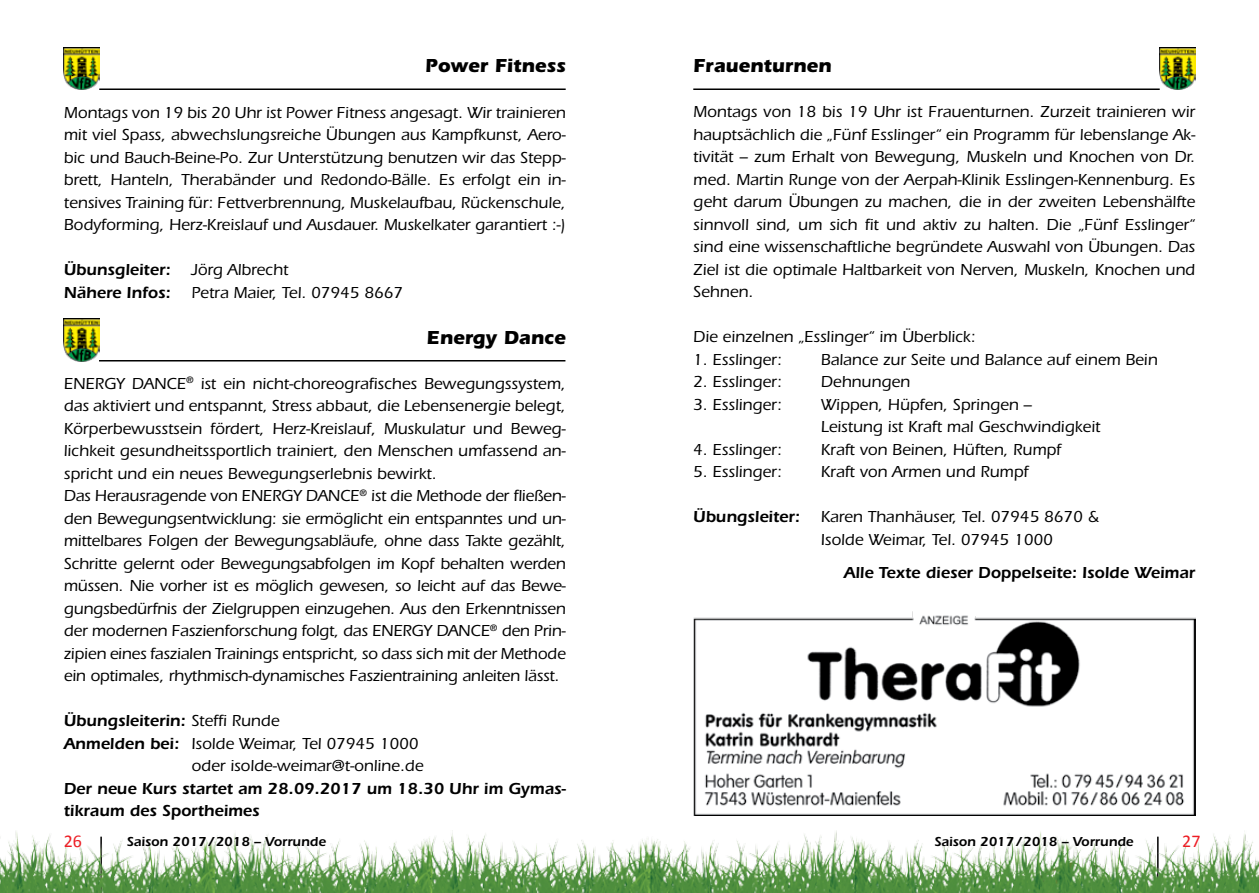
<style>
.page{position:relative;width:1259px;height:893px;background:#fff}
.page>*{position:absolute;margin:0;border:0;box-sizing:border-box;transform-origin:0 0}
.t1{font:700 19.5px "ITC Eras Std";color:#000}
.t2{font:18px "Calibri";color:#ed1d24}
.t3{font:500 16.5px/22.5px "ITC Eras Std";color:#000}
.t4{font:600 16.5px/22.5px "ITC Eras Std";color:#000}
.t5{font:600 13.5px "ITC Eras Std";color:#000}
.s1{font-weight:500}
.s2{font-weight:600}
</style>
<div class="page">
<img style="left:0;top:831px;width:1259px;height:62px">
<hr style="left:99px;top:88px;width:467px;height:2px;background:#000">
<hr style="left:693px;top:88px;width:466px;height:2px;background:#000">
<svg style="left:566px;top:831px;width:63px;height:62px"></svg>
<svg style="left:629px;top:831px;width:64px;height:62px"></svg>
<img style="left:64px;top:47px;width:35px;height:43px">
<img style="left:1160px;top:47px;width:35px;height:43px">
<hr style="left:99px;top:360px;width:466px;height:1px;background:#000">
<img style="left:64px;top:319px;width:35px;height:42px">
<img style="left:693px;top:611px;width:502px;height:204px">
<p class="t1" style="left:425px;top:54px;width:142px">Power Fitness</p>
<p class="t3" style="left:64px;top:101px;width:503px;text-align:justify">Montags von 19 bis 20 Uhr ist Power Fitness angesagt. Wir trainieren mit viel Spass, abwechslungsreiche Übungen aus Kampfkunst, Aero&shy;bic und Bauch-Beine-Po. Zur Unterstützung benutzen wir das Stepp&shy;brett, Hanteln, Therabänder und Redondo-Bälle. Es erfolgt ein in&shy;tensives Training für: Fettverbrennung, Muskelaufbau, Rückenschule, Bodyforming, Herz-Kreislauf und Ausdauer. Muskelkater garantiert :-)</p>
<p class="t4" style="left:64px;top:258px;width:108px">Übunsgleiter:</p>
<p class="t3" style="left:191px;top:259px;width:98px">Jörg Albrecht</p>
<p class="t4" style="left:64px;top:281px;width:108px">Nähere Infos:</p>
<p class="t3" style="left:191px;top:281px;width:213px">Petra Maier, Tel. 07945 8667</p>
<p class="t1" style="left:427px;top:326px;width:141px">Energy Dance</p>
<p class="t3" style="left:64px;top:372px;width:503px">ENERGY DANCE<sup>®</sup> ist ein nicht-choreografisches Bewegungssystem, das aktiviert und entspannt, Stress abbaut, die Lebensenergie belegt, Körperbewusstsein fördert, Herz-Kreislauf, Muskulatur und Beweg&shy;lichkeit gesundheitssportlich trainiert, den Menschen umfassend an&shy;spricht und ein neues Bewegungserlebnis bewirkt.<br>Das Herausragende von ENERGY DANCE<sup>®</sup> ist die Methode der fließen&shy;den Bewegungsentwicklung: sie ermöglicht ein entspanntes und un&shy;mittelbares Folgen der Bewegungsabläufe, ohne dass Takte gezählt, Schritte gelernt oder Bewegungsabfolgen im Kopf behalten werden müssen. Nie vorher ist es möglich gewesen, so leicht auf das Bewe&shy;gungsbedürfnis der Zielgruppen einzugehen. Aus den Erkenntnissen der modernen Faszienforschung folgt, das ENERGY DANCE<sup>®</sup> den Prin&shy;zipien eines faszialen Trainings entspricht, so dass sich mit der Methode ein optimales, rhythmisch-dynamisches Faszientraining anleiten lässt.</p>
<p class="t4" style="left:64px;top:710px;width:217px">Übungsleiterin: <span class="s1">Steffi Runde</span></p>
<p class="t3" style="left:64px;top:732px;width:356px"><span class="s2">Anmelden bei:</span> Isolde Weimar, Tel 07945 1000</p>
<p class="t3" style="left:191px;top:755px;width:233px">oder isolde-weimar@t-online.de</p>
<p class="t4" style="left:64px;top:777px;width:503px">Der neue Kurs startet am 28.09.2017 um 18.30 Uhr im Gymas&shy;tikraum des Sportheimes</p>
<p class="t1" style="left:693px;top:54px;width:140px">Frauenturnen</p>
<p class="t3" style="left:693px;top:101px;width:503px;text-align:justify">Montags von 18 bis 19 Uhr ist Frauenturnen. Zurzeit trainieren wir hauptsächlich die „Fünf Esslinger“ ein Programm für lebenslange Ak&shy;tivität – zum Erhalt von Bewegung, Muskeln und Knochen von Dr. med. Martin Runge von der Aerpah-Klinik Esslingen-Kennenburg. Es geht darum Übungen zu machen, die in der zweiten Lebenshälfte sinnvoll sind, um sich fit und aktiv zu halten. Die „Fünf Esslinger“ sind eine wissenschaftliche begründete Auswahl von Übungen. Das Ziel ist die optimale Haltbarkeit von Nerven, Muskeln, Knochen und Sehnen.</p>
<p class="t3" style="left:693px;top:326px;width:284px">Die einzelnen „Esslinger“ im Überblick:</p>
<p class="t3" style="left:693px;top:348px;width:90px">1. Esslinger:</p>
<p class="t3" style="left:821px;top:348px;width:338px">Balance zur Seite und Balance auf einem Bein</p>
<p class="t3" style="left:693px;top:371px;width:90px">2. Esslinger:</p>
<p class="t3" style="left:821px;top:371px;width:91px">Dehnungen</p>
<p class="t3" style="left:693px;top:393px;width:90px">3. Esslinger:</p>
<p class="t3" style="left:821px;top:393px;width:281px">Wippen, Hüpfen, Springen –<br>Leistung ist Kraft mal Geschwindigkeit</p>
<p class="t3" style="left:693px;top:438px;width:90px">4. Esslinger:</p>
<p class="t3" style="left:821px;top:438px;width:242px">Kraft von Beinen, Hüften, Rumpf</p>
<p class="t3" style="left:693px;top:461px;width:90px">5. Esslinger:</p>
<p class="t3" style="left:821px;top:461px;width:209px">Kraft von Armen und Rumpf</p>
<p class="t4" style="left:693px;top:506px;width:108px">Übungsleiter:</p>
<p class="t3" style="left:821px;top:506px;width:280px">Karen Thanhäuser, Tel. 07945 8670 &amp;<br>Isolde Weimar, Tel. 07945 1000</p>
<p class="t4" style="left:844px;top:562px;width:353px">Alle Texte dieser Doppelseite: Isolde Weimar</p>
<p class="t2" style="left:64px;top:829px;width:20px">26</p>
<p class="t5" style="left:127px;top:833px;width:201px">Saison 2017/2018 – Vorrunde</p>
<p class="t5" style="left:934px;top:833px;width:201px">Saison 2017/2018 – Vorrunde</p>
<p class="t2" style="left:1182px;top:829px;width:20px">27</p>
</div>
